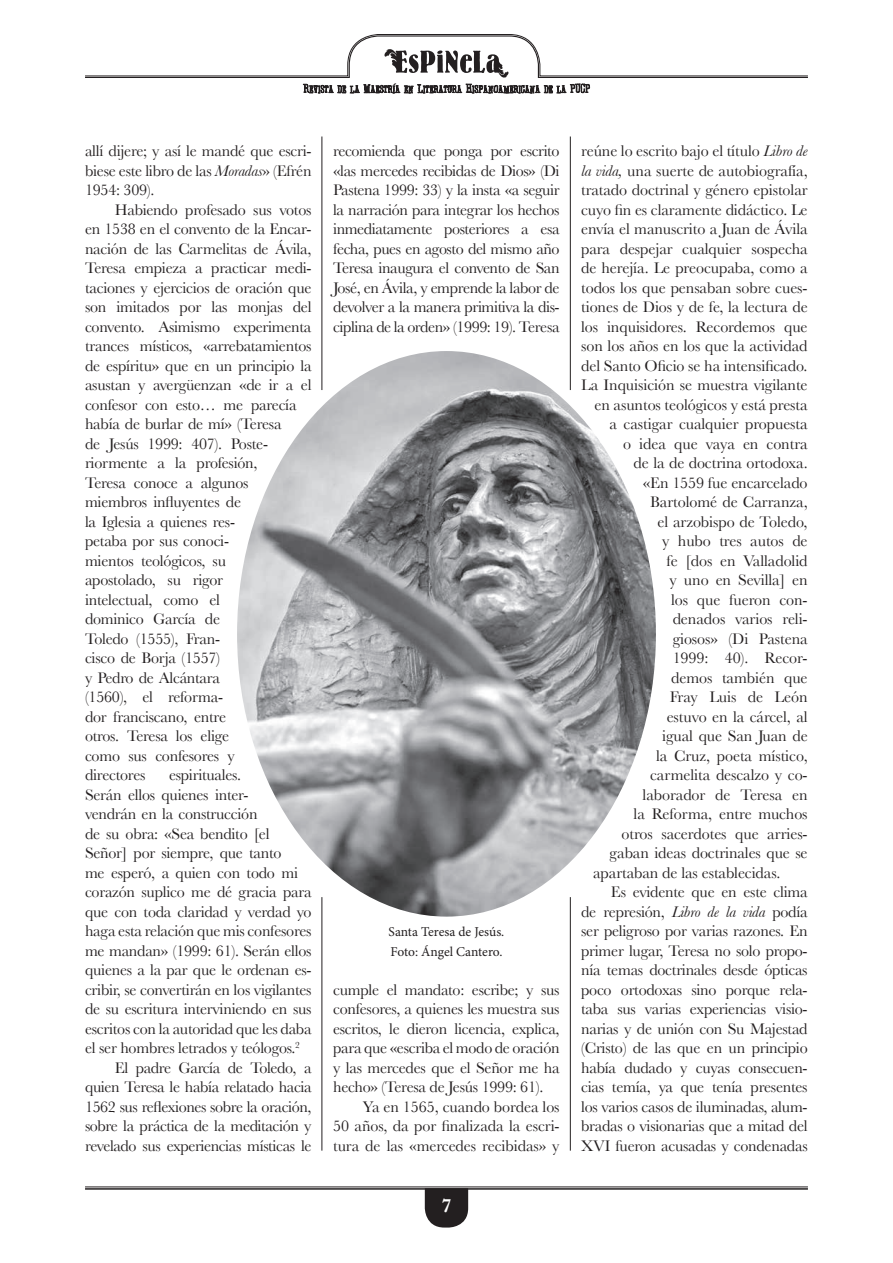
<style>
.page{position:relative;width:893px;height:1263px;background:#fff}
.page>*{position:absolute;margin:0;border:0;box-sizing:border-box;transform-origin:0 0}
.t1{font:600 19.95px "Baskerville";color:#fff}
.t2{font:16.05px/19.5px "Baskerville";letter-spacing:-.015em;color:#231f20;text-align:justify}
.t3{font:13.5px/19.5px "Minion Pro";letter-spacing:-.005em;color:#231f20}
.s1{font-style:italic}
</style>
<div class="page">
<svg style="left:425px;top:1190px;width:43px;height:37px;background:#343132"></svg>
<hr style="left:85px;top:1187px;width:723px;height:1px;background:#231f20">
<hr style="left:85px;top:1188px;width:723px;height:2px;background:#231f20">
<svg style="left:85px;top:34px;width:723px;height:60px"></svg>
<img style="left:237px;top:351px;width:419px;height:566px">
<hr style="left:322px;top:137px;width:1px;height:253px;background:#231f20">
<hr style="left:322px;top:897px;width:1px;height:254px;background:#231f20">
<hr style="left:570px;top:137px;width:1px;height:253px;background:#231f20">
<hr style="left:570px;top:897px;width:1px;height:254px;background:#231f20">
<p class="t2" style="left:85px;top:141px;width:228px">allí dijere; y así le mandé que escri&shy;biese este libro de las <span class="s1">Moradas</span>» (Efrén 1954: 309).</p>
<p class="t2" style="left:85px;top:199px;width:228px;text-align:left;text-indent:30px">Habiendo profesado sus votos en 1538 en el convento de la Encar&shy;nación de las Carmelitas de Ávila,<br>Teresa empieza a practicar medi&shy;taciones y ejercicios de oración que son imitados por las monjas del convento. Asimismo experimenta trances místicos, «arrebatamientos de espíritu» que en un principio la asustan y avergüenzan «de ir a el confesor con esto… me parecía había de burlar de mí» (Teresa<br>de Jesús 1999: 407). Poste&shy;riormente a la profesión,<br>Teresa conoce a algunos miembros influyentes de<br>la Iglesia a quienes res-<br>petaba por sus conoci-<br>mientos teológicos, su<br>apostolado, su rigor<br>intelectual, como el<br>dominico García de<br>Toledo (1555), Fran-<br>cisco de Borja (1557)<br>y Pedro de Alcántara<br>(1560), el reforma-<br>dor franciscano, entre<br>otros. Teresa los elige<br>como sus confesores y<br>directores</p>
<p class="t2" style="left:169px;top:765px;width:74px">espirituales.</p>
<p class="t2" style="left:85px;top:784px;width:165px">Serán ellos quienes inter-</p>
<p class="t2" style="left:85px;top:804px;width:174px">vendrán en la construcción</p>
<p class="t2" style="left:85px;top:823px;width:186px">de su obra: «Sea bendito [el</p>
<p class="t2" style="left:85px;top:843px;width:198px">Señor] por siempre, que tanto</p>
<p class="t2" style="left:85px;top:862px;width:214px">me esperó, a quien con todo mi</p>
<p class="t2" style="left:85px;top:882px;width:228px">corazón suplico me dé gracia para</p>
<p class="t2" style="left:85px;top:901px;width:228px">que con toda claridad y verdad yo</p>
<p class="t2" style="left:85px;top:921px;width:228px">haga esta relación que mis confesores</p>
<p class="t2" style="left:85px;top:940px;width:228px">me mandan» (1999: 61). Serán ellos</p>
<p class="t2" style="left:85px;top:960px;width:228px">quienes a la par que le ordenan es-</p>
<p class="t2" style="left:85px;top:979px;width:228px">cribir, se convertirán en los vigilantes</p>
<p class="t2" style="left:85px;top:999px;width:228px">de su escritura interviniendo en sus</p>
<p class="t2" style="left:85px;top:1018px;width:228px">escritos con la autoridad que les daba</p>
<p class="t2" style="left:85px;top:1038px;width:216px">el ser hombres letrados y teólogos.<sup>2</sup></p>
<p class="t2" style="left:115px;top:1057px;width:198px">El padre García de Toledo, a</p>
<p class="t2" style="left:85px;top:1077px;width:228px">quien Teresa le había relatado hacia</p>
<p class="t2" style="left:85px;top:1096px;width:228px">1562 sus reflexiones sobre la oración,</p>
<p class="t2" style="left:85px;top:1116px;width:228px">sobre la práctica de la meditación y</p>
<p class="t2" style="left:85px;top:1135px;width:228px">revelado sus experiencias místicas le</p>
<p class="t2" style="left:333px;top:141px;width:228px">recomienda que ponga por escrito «las mercedes recibidas de Dios» (Di Pastena 1999: 33) y la insta «a seguir la narración para integrar los hechos inmediatamente posteriores a esa fecha, pues en agosto del mismo año Teresa inaugura el convento de San José, en Ávila, y emprende la labor de devolver a la manera primitiva la dis&shy;ciplina de la orden» (1999: 19). Teresa</p>
<p class="t3" style="left:389px;top:922px;width:117px">Santa Teresa de Jesús.<br>Foto: Ángel Cantero.</p>
<p class="t2" style="left:333px;top:979px;width:228px">cumple el mandato: escribe; y sus confesores, a quienes les muestra sus escritos, le dieron licencia, explica, para que «escriba el modo de oración y las mercedes que el Señor me ha hecho» (Teresa de Jesús 1999: 61).</p>
<p class="t2" style="left:333px;top:1096px;width:228px;text-indent:30px">Ya en 1565, cuando bordea los 50 años, da por finalizada la escri&shy;tura de las «mercedes recibidas» y</p>
<p class="t1" style="left:441px;top:1194px;width:11px">7</p>
<p class="t2" style="left:581px;top:141px;width:228px">reúne lo escrito bajo el título <span class="s1">Libro de</span></p>
<p class="t2" style="left:581px;top:160px;width:228px"><span class="s1">la vida,</span> una suerte de autobiografía,</p>
<p class="t2" style="left:581px;top:180px;width:228px">tratado doctrinal y género epistolar</p>
<p class="t2" style="left:581px;top:199px;width:228px">cuyo fin es claramente didáctico. Le</p>
<p class="t2" style="left:581px;top:219px;width:228px">envía el manuscrito a Juan de Ávila</p>
<p class="t2" style="left:581px;top:238px;width:228px">para despejar cualquier sospecha</p>
<p class="t2" style="left:581px;top:258px;width:228px">de herejía. Le preocupaba, como a</p>
<p class="t2" style="left:581px;top:277px;width:228px">todos los que pensaban sobre cues-</p>
<p class="t2" style="left:581px;top:297px;width:228px">tiones de Dios y de fe, la lectura de</p>
<p class="t2" style="left:581px;top:316px;width:228px">los inquisidores. Recordemos que</p>
<p class="t2" style="left:581px;top:336px;width:228px">son los años en los que la actividad</p>
<p class="t2" style="left:581px;top:355px;width:228px">del Santo Oficio se ha intensificado.</p>
<p class="t2" style="left:581px;top:375px;width:228px">La Inquisición se muestra vigilante</p>
<p class="t2" style="left:595px;top:394px;width:214px">en asuntos teológicos y está presta</p>
<p class="t2" style="left:610px;top:414px;width:200px">a castigar cualquier propuesta</p>
<p class="t2" style="left:623px;top:433px;width:186px">o idea que vaya en contra</p>
<p class="t2" style="left:634px;top:453px;width:176px">de la de doctrina ortodoxa.</p>
<p class="t2" style="left:643px;top:472px;width:166px">«En 1559 fue encarcelado</p>
<p class="t2" style="left:650px;top:492px;width:159px">Bartolomé de Carranza,</p>
<p class="t2" style="left:658px;top:511px;width:151px">el arzobispo de Toledo,</p>
<p class="t2" style="left:662px;top:531px;width:147px">y hubo tres autos de</p>
<p class="t2" style="left:667px;top:550px;width:143px">fe [dos en Valladolid</p>
<p class="t2" style="left:670px;top:570px;width:140px">y uno en Sevilla] en</p>
<p class="t2" style="left:671px;top:589px;width:138px">los que fueron con-</p>
<p class="t2" style="left:673px;top:609px;width:137px">denados varios reli-</p>
<p class="t2" style="left:673px;top:628px;width:136px">giosos» (Di Pastena</p>
<p class="t2" style="left:673px;top:648px;width:137px">1999: 40). Recor-</p>
<p class="t2" style="left:671px;top:667px;width:138px">demos también que</p>
<p class="t2" style="left:670px;top:687px;width:139px">Fray Luis de León</p>
<p class="t2" style="left:667px;top:706px;width:143px">estuvo en la cárcel, al</p>
<p class="t2" style="left:662px;top:726px;width:147px">igual que San Juan de</p>
<p class="t2" style="left:656px;top:745px;width:153px">la Cruz, poeta místico,</p>
<p class="t2" style="left:650px;top:765px;width:159px">carmelita descalzo y co-</p>
<p class="t2" style="left:643px;top:784px;width:167px">laborador de Teresa en</p>
<p class="t2" style="left:634px;top:804px;width:175px">la Reforma, entre muchos</p>
<p class="t2" style="left:622px;top:823px;width:188px">otros sacerdotes que arries-</p>
<p class="t2" style="left:610px;top:843px;width:200px">gaban ideas doctrinales que se</p>
<p class="t2" style="left:593px;top:862px;width:189px">apartaban de las establecidas.</p>
<p class="t2" style="left:611px;top:882px;width:198px">Es evidente que en este clima</p>
<p class="t2" style="left:581px;top:901px;width:228px">de represión, <span class="s1">Libro de la vida</span> podía</p>
<p class="t2" style="left:581px;top:921px;width:228px">ser peligroso por varias razones. En</p>
<p class="t2" style="left:581px;top:940px;width:228px">primer lugar, Teresa no solo propo-</p>
<p class="t2" style="left:581px;top:960px;width:228px">nía temas doctrinales desde ópticas</p>
<p class="t2" style="left:581px;top:979px;width:228px">poco ortodoxas sino porque rela-</p>
<p class="t2" style="left:581px;top:999px;width:228px">taba sus varias experiencias visio-</p>
<p class="t2" style="left:581px;top:1018px;width:228px">narias y de unión con Su Majestad</p>
<p class="t2" style="left:581px;top:1038px;width:228px">(Cristo) de las que en un principio</p>
<p class="t2" style="left:581px;top:1057px;width:228px">había dudado y cuyas consecuen-</p>
<p class="t2" style="left:581px;top:1077px;width:228px">cias temía, ya que tenía presentes</p>
<p class="t2" style="left:581px;top:1096px;width:228px">los varios casos de iluminadas, alum-</p>
<p class="t2" style="left:581px;top:1116px;width:228px">bradas o visionarias que a mitad del</p>
<p class="t2" style="left:581px;top:1135px;width:228px">XVI fueron acusadas y condenadas</p>
</div>
